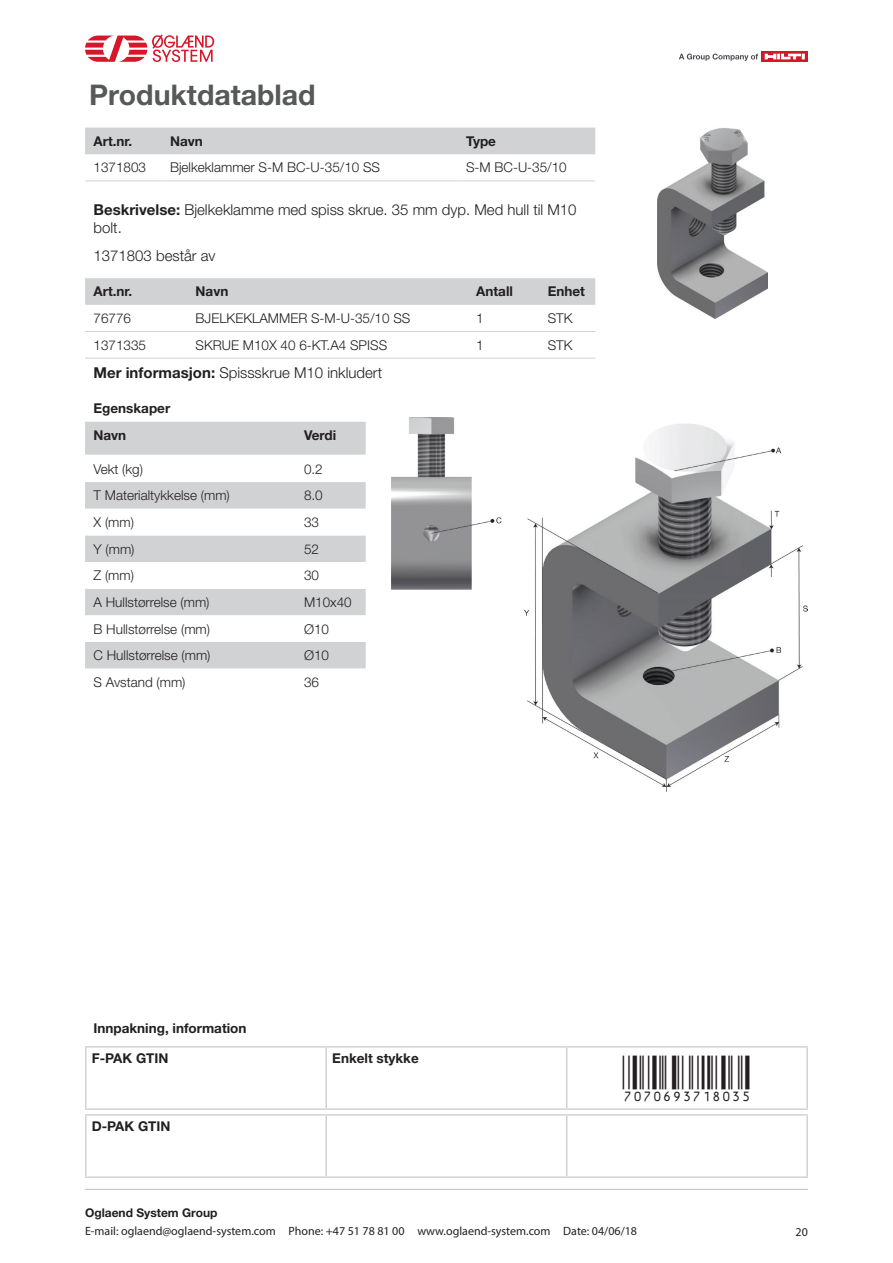
<style>
.page{position:relative;width:893px;height:1263px;background:#fff}
.page>*{position:absolute;margin:0;border:0;box-sizing:border-box;transform-origin:0 0}
.t1{font:45px "Viisas EAN Matala";color:#231f20}
.t2{font:700 28.5px "Helvetica Neue LT Std";color:#57585a}
.t3{font:300 15px/18px "Helvetica Neue LT Std";color:#231f20}
.t4{font:300 13.5px "Helvetica Neue LT Std";color:#231f20}
.t5{font:700 13.5px/27px "Helvetica Neue LT Std";color:#231f20}
.t6{font:12px "Myriad Pro";color:#231f20}
.t7{font:700 12px "Helvetica Neue LT Std";color:#231f20}
.s1{font-weight:700}
</style>
<div class="page">
<hr style="left:85px;top:1189px;width:723px;height:1px;background:#bcbdc0">
<svg style="left:85px;top:34px;width:129px;height:28px"></svg>
<svg style="left:762px;top:51px;width:46px;height:11px"></svg>
<svg style="left:765px;top:54px;width:40px;height:5px"></svg>
<svg style="left:679px;top:54px;width:79px;height:7px"></svg>
<div style="left:85px;top:128px;width:510px;height:26px;background:#d1d2d4"></div>
<hr style="left:85px;top:181px;width:77px;height:1px;background:#d1d2d4">
<hr style="left:162px;top:181px;width:296px;height:1px;background:#d1d2d4">
<hr style="left:458px;top:181px;width:137px;height:1px;background:#d1d2d4">
<div style="left:85px;top:278px;width:510px;height:27px;background:#d1d2d4"></div>
<hr style="left:85px;top:331px;width:102px;height:1px;background:#d1d2d4">
<hr style="left:187px;top:331px;width:281px;height:1px;background:#d1d2d4">
<hr style="left:468px;top:331px;width:71px;height:1px;background:#d1d2d4">
<hr style="left:539px;top:331px;width:56px;height:1px;background:#d1d2d4">
<hr style="left:85px;top:358px;width:102px;height:1px;background:#d1d2d4">
<hr style="left:187px;top:358px;width:281px;height:1px;background:#d1d2d4">
<hr style="left:468px;top:358px;width:71px;height:1px;background:#d1d2d4">
<hr style="left:539px;top:358px;width:56px;height:1px;background:#d1d2d4">
<img style="left:657px;top:128px;width:111px;height:190px">
<img style="left:392px;top:417px;width:416px;height:375px">
<div style="left:85px;top:422px;width:281px;height:33px;background:#d1d2d4"></div>
<div style="left:85px;top:482px;width:281px;height:27px;background:#d1d2d4"></div>
<svg style="left:85px;top:535px;width:281px;height:134px;fill:#d1d2d4"></svg>
<hr style="left:85px;top:1046px;width:241px;height:1px;background:#d1d2d4">
<hr style="left:85px;top:1047px;width:2px;height:61px;background:#d1d2d4">
<hr style="left:326px;top:1046px;width:241px;height:1px;background:#d1d2d4">
<hr style="left:325px;top:1047px;width:2px;height:61px;background:#d1d2d4">
<hr style="left:567px;top:1046px;width:241px;height:1px;background:#d1d2d4">
<hr style="left:566px;top:1047px;width:1px;height:61px;background:#d1d2d4">
<hr style="left:806px;top:1047px;width:2px;height:61px;background:#d1d2d4">
<hr style="left:85px;top:1108px;width:241px;height:2px;background:#d1d2d4">
<hr style="left:326px;top:1108px;width:241px;height:2px;background:#d1d2d4">
<hr style="left:567px;top:1108px;width:241px;height:2px;background:#d1d2d4">
<hr style="left:85px;top:1114px;width:241px;height:2px;background:#d1d2d4">
<hr style="left:85px;top:1116px;width:2px;height:60px;background:#d1d2d4">
<hr style="left:326px;top:1114px;width:241px;height:2px;background:#d1d2d4">
<hr style="left:325px;top:1116px;width:2px;height:60px;background:#d1d2d4">
<hr style="left:567px;top:1114px;width:241px;height:2px;background:#d1d2d4">
<hr style="left:566px;top:1116px;width:1px;height:60px;background:#d1d2d4">
<hr style="left:806px;top:1116px;width:2px;height:60px;background:#d1d2d4">
<hr style="left:85px;top:1176px;width:241px;height:2px;background:#d1d2d4">
<hr style="left:326px;top:1176px;width:241px;height:2px;background:#d1d2d4">
<hr style="left:567px;top:1176px;width:241px;height:2px;background:#d1d2d4">
<h2 class="t2" style="left:89px;top:78px;width:228px">Produktdatablad</h2>
<p class="t5" style="left:94px;top:127px;width:40px">Art.nr.</p>
<p class="t5" style="left:170px;top:127px;width:34px">Navn</p>
<p class="t5" style="left:466px;top:127px;width:32px">Type</p>
<p class="t4" style="left:94px;top:159px;width:54px">1371803</p>
<p class="t4" style="left:170px;top:159px;width:212px">Bjelkeklammer S-M BC-U-35/10 SS</p>
<p class="t4" style="left:466px;top:159px;width:102px">S-M BC-U-35/10</p>
<p class="t3" style="left:94px;top:200px;width:485px"><span class="s1">Beskrivelse:</span> Bjelkeklamme med spiss skrue. 35 mm dyp. Med hull til M10 bolt.</p>
<p class="t3" style="left:94px;top:246px;width:124px">1371803 består av</p>
<p class="t5" style="left:94px;top:278px;width:40px">Art.nr.</p>
<p class="t5" style="left:196px;top:278px;width:34px">Navn</p>
<p class="t5" style="left:476px;top:278px;width:38px">Antall</p>
<p class="t5" style="left:548px;top:278px;width:39px">Enhet</p>
<p class="t4" style="left:94px;top:310px;width:39px">76776</p>
<p class="t4" style="left:196px;top:310px;width:216px">BJELKEKLAMMER S-M-U-35/10 SS</p>
<p class="t4" style="left:476px;top:310px;width:9px">1</p>
<p class="t4" style="left:548px;top:310px;width:26px">STK</p>
<p class="t4" style="left:94px;top:337px;width:54px">1371335</p>
<p class="t4" style="left:196px;top:337px;width:193px">SKRUE M10X 40 6-KT.A4 SPISS</p>
<p class="t4" style="left:476px;top:337px;width:9px">1</p>
<p class="t4" style="left:548px;top:337px;width:26px">STK</p>
<p class="t3" style="left:94px;top:363px;width:290px"><span class="s1">Mer informasjon:</span> Spissskrue M10 inkludert</p>
<p class="t5" style="left:94px;top:394px;width:78px">Egenskaper<br>Navn</p>
<p class="t5" style="left:304px;top:421px;width:34px">Verdi</p>
<p class="t4" style="left:94px;top:460px;width:51px">Vekt (kg)</p>
<p class="t4" style="left:304px;top:460px;width:20px">0.2</p>
<p class="t4" style="left:94px;top:487px;width:138px">T Materialtykkelse (mm)</p>
<p class="t4" style="left:304px;top:487px;width:20px">8.0</p>
<p class="t4" style="left:94px;top:514px;width:42px">X (mm)</p>
<p class="t4" style="left:304px;top:514px;width:17px">33</p>
<p class="t4" style="left:94px;top:540px;width:42px">Y (mm)</p>
<p class="t4" style="left:304px;top:540px;width:17px">52</p>
<p class="t4" style="left:94px;top:567px;width:42px">Z (mm)</p>
<p class="t4" style="left:304px;top:567px;width:17px">30</p>
<p class="t4" style="left:94px;top:594px;width:118px">A Hullstørrelse (mm)</p>
<p class="t4" style="left:304px;top:594px;width:49px">M10x40</p>
<p class="t4" style="left:94px;top:620px;width:118px">B Hullstørrelse (mm)</p>
<p class="t4" style="left:304px;top:620px;width:27px">Ø10</p>
<p class="t4" style="left:94px;top:647px;width:119px">C Hullstørrelse (mm)</p>
<p class="t4" style="left:304px;top:647px;width:27px">Ø10</p>
<p class="t4" style="left:94px;top:674px;width:94px">S Avstand (mm)</p>
<p class="t4" style="left:304px;top:674px;width:17px">36</p>
<p class="t5" style="left:92px;top:1014px;width:156px;line-height:29.1px">Innpakning, information<br>F-PAK GTIN</p>
<p class="t5" style="left:92px;top:1112px;width:80px">D-PAK GTIN</p>
<p class="t5" style="left:332px;top:1044px;width:88px">Enkelt stykke</p>
<h1 class="t1" style="left:623px;top:1055px;width:130px">7070693718035</h1>
<p class="t7" style="left:85px;top:1205px;width:134px">Oglaend System Group</p>
<p class="t6" style="left:85px;top:1223px;width:554px">E-mail: oglaend@oglaend-system.com Phone: +47 51 78 81 00 www.oglaend-system.com Date: 04/06/18</p>
<p class="t6" style="left:796px;top:1224px;width:14px">20</p>
</div>
